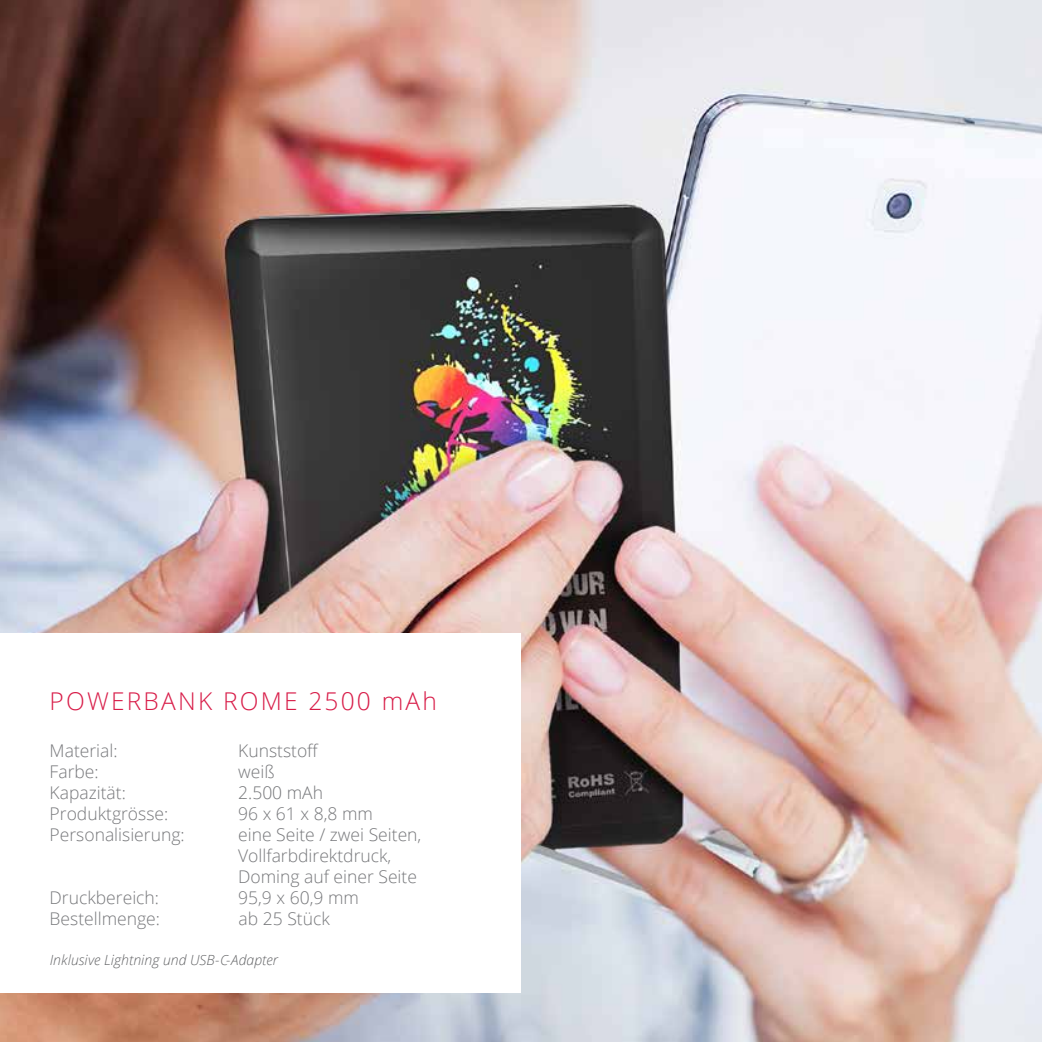
<style>
.page{position:relative;width:1042px;height:1042px;background:#fff}
.page>*{position:absolute;margin:0;border:0;box-sizing:border-box;transform-origin:0 0}
.t1{font:300 24.5px "Open Sans";letter-spacing:.09em;color:#d81c48}
.t2{font:300 17.5px/21px "Open Sans";color:#77787b}
.t3{font:italic 300 14px "Open Sans";letter-spacing:.005em;color:#636466}
</style>
<div class="page">
<img style="left:0;top:0;width:1042px;height:1042px">
<div style="left:0;top:633px;width:521px;height:359px;background:#fff"></div>
<h1 class="t1" style="left:50px;top:684px;width:389px">POWERBANK ROME 2500 mAh</h1>
<p class="t2" style="left:50px;top:739px;width:70px">Material:</p>
<p class="t2" style="left:238px;top:739px;width:82px">Kunststoff</p>
<p class="t2" style="left:50px;top:760px;width:51px">Farbe:</p>
<p class="t2" style="left:238px;top:760px;width:38px">weiß</p>
<p class="t2" style="left:50px;top:781px;width:78px">Kapazität:</p>
<p class="t2" style="left:238px;top:781px;width:86px">2.500 mAh</p>
<p class="t2" style="left:50px;top:802px;width:120px">Produktgrösse:</p>
<p class="t2" style="left:238px;top:802px;width:136px">96 x 61 x 8,8 mm</p>
<p class="t2" style="left:50px;top:823px;width:137px">Personalisierung:</p>
<p class="t2" style="left:238px;top:823px;width:185px">eine Seite / zwei Seiten,<br>Vollfarbdirektdruck,<br>Doming auf einer Seite</p>
<p class="t2" style="left:50px;top:886px;width:111px">Druckbereich:</p>
<p class="t2" style="left:238px;top:886px;width:122px">95,9 x 60,9 mm</p>
<p class="t2" style="left:50px;top:907px;width:112px">Bestellmenge:</p>
<p class="t2" style="left:239px;top:907px;width:93px">ab 25 Stück</p>
<p class="t3" style="left:50px;top:950px;width:230px">Inklusive Lightning und USB-C-Adapter</p>
</div>
